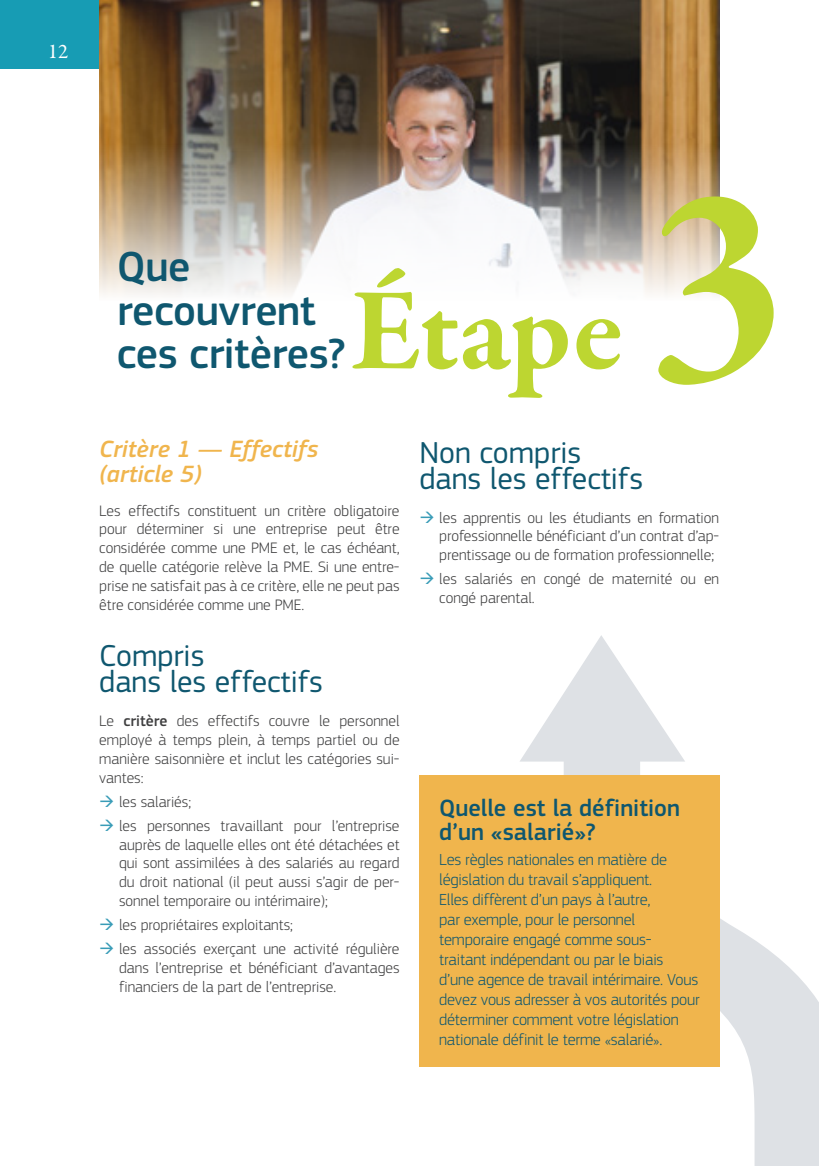
<style>
.page{position:relative;width:819px;height:1166px;background:#fff}
.page>*{position:absolute;margin:0;border:0;box-sizing:border-box;transform-origin:0 0}
.step_header{font:700 275.62px "Garamond Premr Pro";color:#bdd631}
.step_header-2{font:700 119.52px "Garamond Premr Pro";letter-spacing:-.005em;color:#bdd631}
.title_1_step{font:500 43.75px/43.8px "EC Square Sans Pro";letter-spacing:-.01em;color:#0f576f}
.title_2{font:31.5px/26.2px "EC Square Sans Pro";color:#0f576f}
.box_title{font:500 24.5px/24.5px "EC Square Sans Pro";color:#0f576f}
.title_2_orange_TOC{font:italic 500 24.5px/24.5px "EC Square Sans Pro";color:#f0b54d}
.t1{font:21px "Garamond Premr Pro";color:#fff}
.box_body{font:300 16.62px/19.9px "EC Square Sans Pro";letter-spacing:-.01em;color:#0f576f}
.body{font:300 15.75px/18.9px "EC Square Sans Pro";color:#3e3e3f;text-align:justify}
.s1{font-weight:500}
.s2{color:#399cb7}
</style>
<div class="page">
<div style="left:0;top:0;width:99px;height:68px;background:#179cb4"></div>
<img style="left:99px;top:0;width:620px;height:295px">
<svg style="left:520px;top:635px;width:299px;height:531px"></svg>
<div style="left:419px;top:775px;width:300px;height:292px;background:#f0b54d"></div>
<h3 class="t1" style="left:48px;top:39px;width:22px">12</h3>
<p class="title_1_step" style="left:117px;top:245px;width:230px">Que recouvrent ces critères?</p>
<p class="step_header-2" style="left:350px;top:257px;width:275px">Étape</p>
<p class="step_header" style="left:646px;top:112px;width:140px">3</p>
<p class="title_2_orange_TOC" style="left:99px;top:437px;width:220px">Critère 1 — Effectifs (article 5)</p>
<p class="body" style="left:99px;top:501px;width:302px">Les effectifs constituent un critère obligatoire pour déterminer si une entreprise peut être considérée comme une PME et, le cas échéant, de quelle catégorie relève la PME. Si une entre&shy;prise ne satisfait pas à ce critère, elle ne peut pas être considérée comme une PME.</p>
<p class="title_2" style="left:99px;top:643px;width:225px">Compris<br>dans les effectifs</p>
<p class="body" style="left:99px;top:711px;width:302px">Le <span class="s1">critère</span> des effectifs couvre le personnel employé à temps plein, à temps partiel ou de manière saisonnière et inclut les catégories sui&shy;vantes:</p>
<p class="body" style="left:99px;top:792px;width:93px"><span class="s2">→</span> les salariés;</p>
<p class="body" style="left:119px;top:816px;width:282px;text-indent:-20px"><span class="s2">→</span> les personnes travaillant pour l’entreprise auprès de laquelle elles ont été détachées et qui sont assimilées à des salariés au regard du droit national (il peut aussi s’agir de per&shy;sonnel temporaire ou intérimaire);</p>
<p class="body" style="left:99px;top:915px;width:195px"><span class="s2">→</span> les propriétaires exploitants;</p>
<p class="body" style="left:119px;top:939px;width:282px;text-indent:-20px"><span class="s2">→</span> les associés exerçant une activité régulière dans l’entreprise et bénéficiant d’avantages financiers de la part de l’entreprise.</p>
<p class="title_2" style="left:419px;top:439px;width:225px">Non compris dans les effectifs</p>
<p class="body" style="left:439px;top:508px;width:281px;text-indent:-20px"><span class="s2">→</span> les apprentis ou les étudiants en formation professionnelle bénéficiant d’un contrat d’ap&shy;prentissage ou de formation professionnelle;</p>
<p class="body" style="left:439px;top:569px;width:281px;text-indent:-20px"><span class="s2">→</span> les salariés en congé de maternité ou en congé parental.</p>
<p class="box_title" style="left:439px;top:796px;width:242px">Quelle est la définition d’un «salarié»?</p>
<p class="box_body" style="left:439px;top:849px;width:262px">Les règles nationales en matière de législation du travail s’appliquent.<br>Elles diffèrent d’un pays à l’autre,<br>par exemple, pour le personnel temporaire engagé comme sous&shy;traitant indépendant ou par le biais d’une agence de travail intérimaire. Vous devez vous adresser à vos autorités pour déterminer comment votre législation nationale définit le terme «salarié».</p>
</div>
